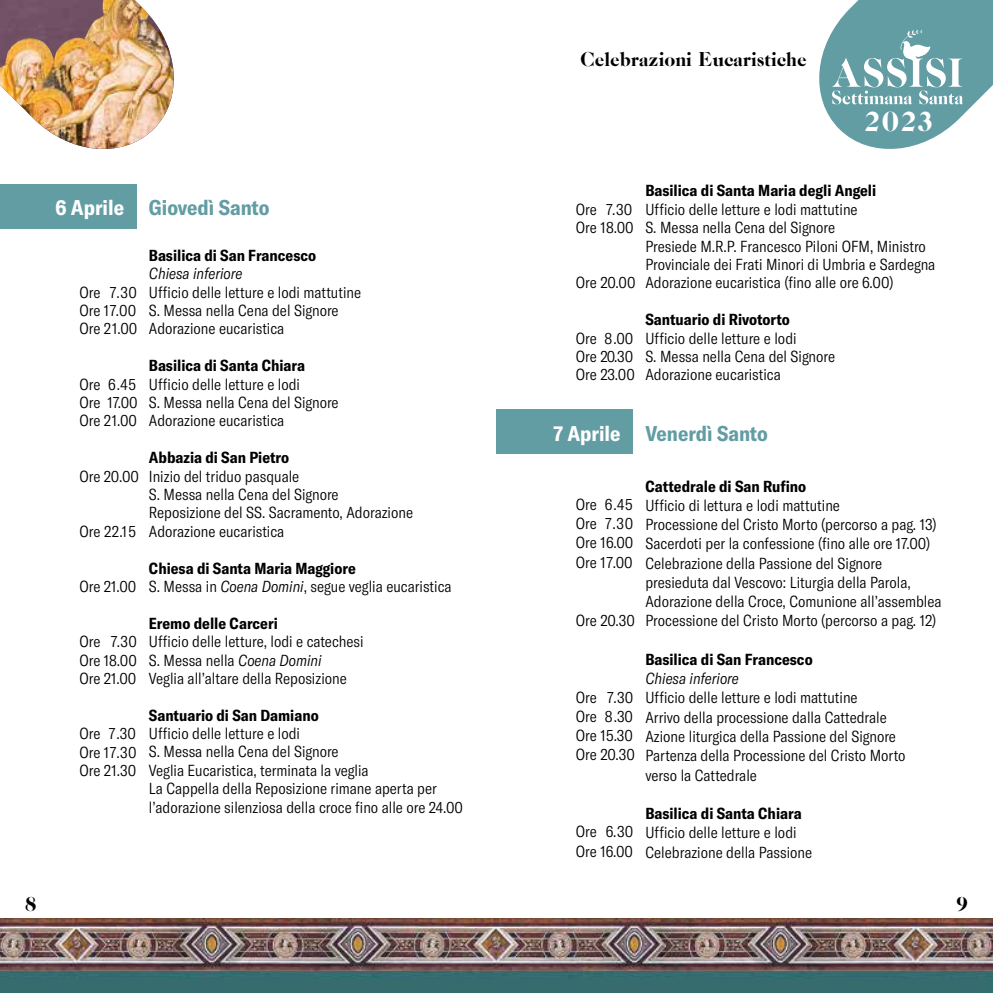
<style>
.page{position:relative;width:993px;height:993px;background:#fff}
.page>*{position:absolute;margin:0;border:0;box-sizing:border-box;transform-origin:0 0}
.t1{font:28.88px "Caslon CP";color:#fff}
.t2{font:700 condensed 21px "GT America";color:#639da4}
.t3{font:21px "Caslon CP";color:#000}
.t4{font:300 condensed 15.75px/18.4px "GT America";color:#000}
.t5{font:700 condensed 15.75px "GT America";color:#000}
.t6{font:italic 300 condensed 15.75px "GT America";color:#000}
.s1{color:#fff}
.s2{font-weight:700}
.s3{font-style:italic}
</style>
<div class="page">
<img style="left:0;top:918px;width:992px;height:74px">
<div style="left:0;top:184px;width:136px;height:44px;background:#639da4"></div>
<div style="left:496px;top:409px;width:136px;height:45px;background:#639da4"></div>
<img style="left:0;top:0;width:174px;height:149px">
<svg style="left:819px;top:0;width:173px;height:149px"></svg>
<h2 class="t2" style="left:55px;top:195px;width:215px"><span class="s1">6 Aprile</span> Giovedì Santo</h2>
<p class="t4" style="left:79px;top:283px;width:59px;text-align:justify">Ore 7.30<br>Ore 17.00<br>Ore 21.00</p>
<p class="t4" style="left:79px;top:375px;width:60px;text-align:justify">Ore 6.45<br>Ore 17.00<br>Ore 21.00</p>
<p class="t4" style="left:79px;top:467px;width:61px">Ore 20.00</p>
<p class="t4" style="left:79px;top:522px;width:58px">Ore 22.15</p>
<p class="t4" style="left:79px;top:577px;width:58px">Ore 21.00</p>
<p class="t4" style="left:79px;top:632px;width:59px;text-align:justify">Ore 7.30<br>Ore 18.00<br>Ore 21.00</p>
<p class="t4" style="left:79px;top:724px;width:58px;text-align:justify">Ore 7.30<br>Ore 17.30<br>Ore 21.30</p>
<p class="t5" style="left:149px;top:245px;width:169px">Basilica di San Francesco</p>
<p class="t6" style="left:149px;top:264px;width:95px">Chiesa inferiore</p>
<p class="t4" style="left:149px;top:283px;width:214px">Ufficio delle letture e lodi mattutine<br>S. Messa nella Cena del Signore<br>Adorazione eucaristica</p>
<p class="t5" style="left:149px;top:356px;width:158px">Basilica di Santa Chiara</p>
<p class="t4" style="left:149px;top:375px;width:191px">Ufficio delle letture e lodi<br>S. Messa nella Cena del Signore<br>Adorazione eucaristica</p>
<p class="t5" style="left:149px;top:448px;width:142px">Abbazia di San Pietro</p>
<p class="t4" style="left:149px;top:467px;width:265px">Inizio del triduo pasquale<br>S. Messa nella Cena del Signore<br>Reposizione del SS. Sacramento, Adorazione<br>Adorazione eucaristica</p>
<p class="t4" style="left:149px;top:558px;width:304px"><span class="s2">Chiesa di Santa Maria Maggiore<br></span>S. Messa in <span class="s3">Coena Domini</span>, segue veglia eucaristica</p>
<p class="t5" style="left:149px;top:613px;width:130px">Eremo delle Carceri</p>
<p class="t4" style="left:149px;top:632px;width:216px">Ufficio delle letture, lodi e catechesi<br>S. Messa nella <span class="s3">Coena Domini<br></span>Veglia all’altare della Reposizione</p>
<p class="t5" style="left:149px;top:705px;width:171px">Santuario di San Damiano</p>
<p class="t4" style="left:149px;top:724px;width:315px">Ufficio delle letture e lodi<br>S. Messa nella Cena del Signore<br>Veglia Eucaristica, terminata la veglia<br>La Cappella della Reposizione rimane aperta per l’adorazione silenziosa della croce fino alle ore 24.00</p>
<h2 class="t3" style="left:580px;top:48px;width:228px">Celebrazioni Eucaristiche</h2>
<h1 class="t1" style="left:863px;top:106px;width:70px">2023</h1>
<p class="t4" style="left:575px;top:200px;width:59px">Ore 7.30<br>Ore 18.00</p>
<p class="t4" style="left:575px;top:273px;width:61px">Ore 20.00</p>
<p class="t4" style="left:575px;top:329px;width:60px;text-align:justify">Ore 8.00<br>Ore 20.30<br>Ore 23.00</p>
<p class="t5" style="left:645px;top:181px;width:232px">Basilica di Santa Maria degli Angeli</p>
<p class="t4" style="left:645px;top:200px;width:291px">Ufficio delle letture e lodi mattutine<br>S. Messa nella Cena del Signore<br>Presiede M.R.P. Francesco Piloni OFM, Ministro Provinciale dei Frati Minori di Umbria e Sardegna Adorazione eucaristica (fino alle ore 6.00)</p>
<p class="t5" style="left:645px;top:310px;width:146px">Santuario di Rivotorto</p>
<p class="t4" style="left:645px;top:329px;width:191px">Ufficio delle letture e lodi<br>S. Messa nella Cena del Signore<br>Adorazione eucaristica</p>
<h2 class="t2" style="left:553px;top:421px;width:216px"><span class="s1">7 Aprile</span> Venerdì Santo</h2>
<p class="t4" style="left:575px;top:494px;width:59px;line-height:19.2px;text-align:justify">Ore 6.45<br>Ore 7.30<br>Ore 16.00<br>Ore 17.00</p>
<p class="t4" style="left:575px;top:610px;width:60px">Ore 20.30</p>
<p class="t4" style="left:575px;top:687px;width:60px;line-height:19.2px;text-align:justify">Ore 7.30<br>Ore 8.30<br>Ore 15.30<br>Ore 20.30</p>
<p class="t4" style="left:575px;top:822px;width:59px;line-height:19.2px">Ore 6.30<br>Ore 16.00</p>
<p class="t5" style="left:645px;top:476px;width:162px">Cattedrale di San Rufino</p>
<p class="t4" style="left:645px;top:495px;width:297px;line-height:19.2px">Ufficio di lettura e lodi mattutine<br>Processione del Cristo Morto (percorso a pag. 13)<br>Sacerdoti per la confessione (fino alle ore 17.00)<br>Celebrazione della Passione del Signore presieduta dal Vescovo: Liturgia della Parola, Adorazione della Croce, Comunione all’assemblea Processione del Cristo Morto (percorso a pag. 12)</p>
<p class="t5" style="left:645px;top:649px;width:169px">Basilica di San Francesco</p>
<p class="t6" style="left:645px;top:669px;width:95px">Chiesa inferiore</p>
<p class="t4" style="left:645px;top:688px;width:261px;line-height:19.2px">Ufficio delle letture e lodi mattutine<br>Arrivo della processione dalla Cattedrale Azione liturgica della Passione del Signore Partenza della Processione del Cristo Morto verso la Cattedrale</p>
<p class="t5" style="left:645px;top:803px;width:158px">Basilica di Santa Chiara</p>
<p class="t4" style="left:645px;top:823px;width:168px;line-height:19.2px">Ufficio delle letture e lodi<br>Celebrazione della Passione</p>
<h2 class="t3" style="left:25px;top:892px;width:13px">8</h2>
<h2 class="t3" style="left:956px;top:892px;width:13px">9</h2>
</div>
